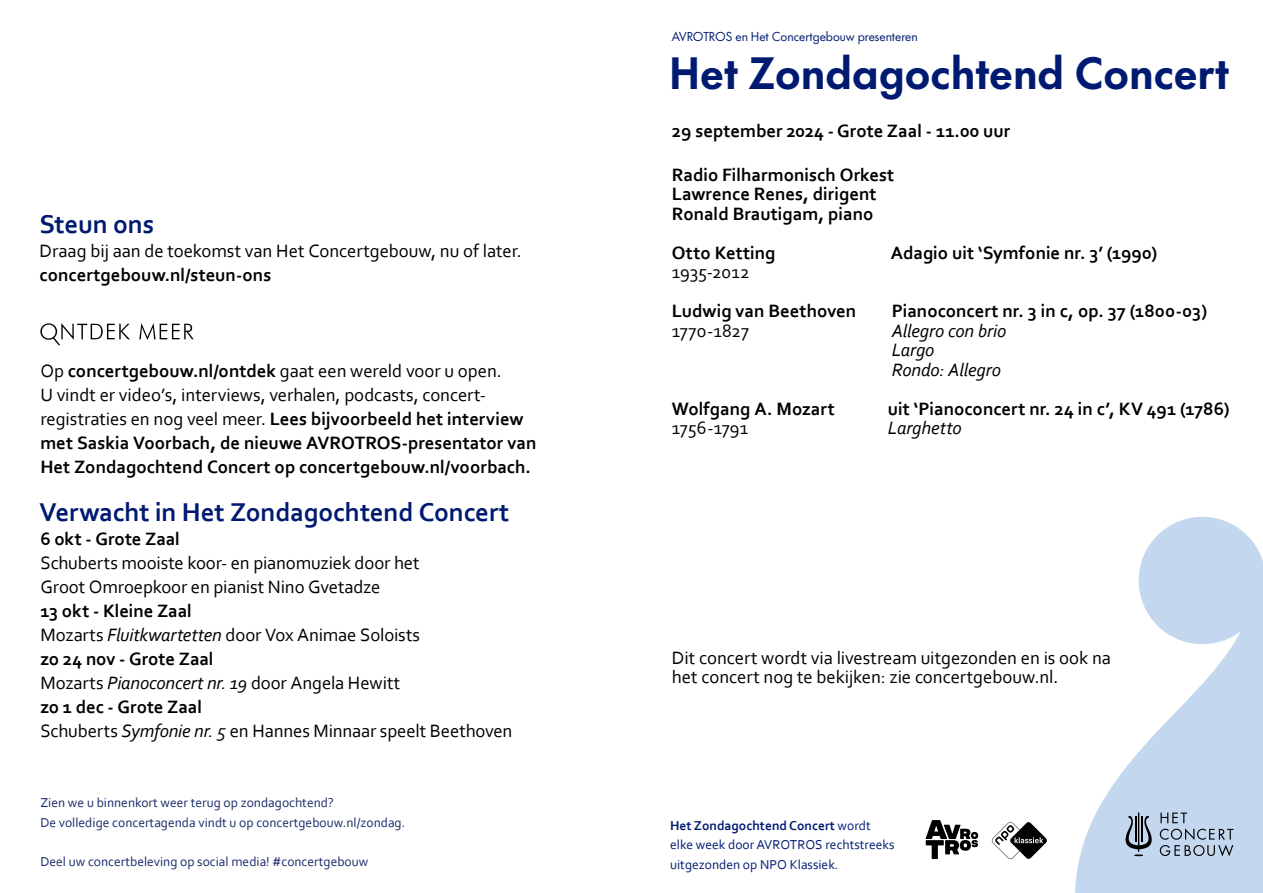
<style>
.page{position:relative;width:1263px;height:893px;background:#fff}
.page>*{position:absolute;margin:0;border:0;box-sizing:border-box;transform-origin:0 0}
.t1{font:700 42px "Futura Now Headline";color:#001a72}
.t2{font:700 27px "Corbel";letter-spacing:-.005em;color:#001a72}
.t3{font:700 18.75px/24px "Corbel";color:#000}
.t4{font:18.75px/24px "Corbel";letter-spacing:-.01em;color:#000}
.t5{font:italic 18.75px/19.5px "Corbel";letter-spacing:-.005em;color:#000}
.t6{font:13.5px/19.5px "Corbel";color:#192969}
.t7{font:13.5px/19.5px "Corbel";color:#001a72}
.t8{font:12px "Futura Now Headline";color:#001a72}
.s1{font-weight:400}
.s2{font-weight:700}
.s3{font-style:italic}
</style>
<div class="page">
<svg style="left:1075px;top:517px;width:188px;height:376px;fill:#c3d7ee"></svg>
<svg style="left:1160px;top:813px;width:73px;height:43px;background:#a5b6c9"></svg>
<svg style="left:1125px;top:812px;width:27px;height:44px"></svg>
<svg style="left:991px;top:821px;width:56px;height:38px"></svg>
<svg style="left:925px;top:820px;width:53px;height:39px"></svg>
<svg style="left:139px;top:323px;width:55px;height:17px"></svg>
<svg style="left:40px;top:323px;width:90px;height:23px"></svg>
<h2 class="t2" style="left:40px;top:207px;width:116px">Steun ons</h2>
<p class="t4" style="left:40px;top:238px;width:484px">Draag bij aan de toekomst van Het Concertgebouw, nu of later.</p>
<p class="t3" style="left:40px;top:262px;width:233px">concertgebouw.nl/steun-ons</p>
<p class="t3" style="left:40px;top:358px;width:498px"><span class="s1">Op</span> concertgebouw.nl/ontdek <span class="s1">gaat een wereld voor u open.<br>U vindt er video’s, interviews, verhalen, podcasts, concert&shy;registraties en nog veel meer.</span> Lees bijvoorbeeld het interview met Saskia Voorbach, de nieuwe AVROTROS-presentator van Het Zondagochtend Concert op concertgebouw.nl/voorbach.</p>
<h2 class="t2" style="left:40px;top:495px;width:471px">Verwacht in Het Zondagochtend Concert</h2>
<p class="t3" style="left:40px;top:526px;width:141px">6 okt - Grote Zaal</p>
<p class="t4" style="left:40px;top:550px;width:381px">Schuberts mooiste koor- en pianomuziek door het<br>Groot Omroepkoor en pianist Nino Gvetadze</p>
<p class="t4" style="left:40px;top:598px;width:473px"><span class="s2">13 okt - Kleine Zaal<br></span>Mozarts <span class="s3">Fluitkwartetten</span> door Vox Animae Soloists<br><span class="s2">zo 24 nov - Grote Zaal<br></span>Mozarts <span class="s3">Pianoconcert nr. 19</span> door Angela Hewitt<br><span class="s2">zo 1 dec - Grote Zaal<br></span>Schuberts <span class="s3">Symfonie nr. 5</span> en Hannes Minnaar speelt Beethoven</p>
<p class="t6" style="left:40px;top:793px;width:366px">Zien we u binnenkort weer terug op zondagochtend?<br>De volledige concertagenda vindt u op concertgebouw.nl/zondag.</p>
<p class="t6" style="left:40px;top:851px;width:329px">Deel uw concertbeleving op social media! #concertgebouw</p>
<p class="t8" style="left:672px;top:27px;width:247px">AVROTROS en Het Concertgebouw presenteren</p>
<h1 class="t1" style="left:669px;top:38px;width:561px">Het Zondagochtend Concert</h1>
<p class="t3" style="left:672px;top:118px;width:340px">29 september 2024 - Grote Zaal - 11.00 uur</p>
<p class="t3" style="left:672px;top:164px;width:224px;line-height:19.5px">Radio Filharmonisch Orkest<br>Lawrence Renes, dirigent<br>Ronald Brautigam, piano</p>
<p class="t3" style="left:672px;top:240px;width:105px">Otto Ketting</p>
<p class="t3" style="left:891px;top:240px;width:268px">Adagio uit ‘Symfonie nr. 3’ (1990)</p>
<p class="t4" style="left:672px;top:259px;width:79px">1935-2012</p>
<p class="t3" style="left:672px;top:298px;width:186px">Ludwig van Beethoven</p>
<p class="t3" style="left:892px;top:298px;width:317px">Pianoconcert nr. 3 in c, op. 37 (1800-03)</p>
<p class="t4" style="left:672px;top:318px;width:79px">1770-1827</p>
<p class="t5" style="left:892px;top:320px;width:116px">Allegro con brio<br>Largo<br>Rondo: Allegro</p>
<p class="t3" style="left:672px;top:396px;width:164px">Wolfgang A. Mozart</p>
<p class="t3" style="left:888px;top:396px;width:343px">uit ‘Pianoconcert nr. 24 in c’, KV 491 (1786)</p>
<p class="t4" style="left:672px;top:415px;width:78px">1756-1791</p>
<p class="t5" style="left:888px;top:418px;width:75px">Larghetto</p>
<p class="t4" style="left:672px;top:647px;width:440px;line-height:19.5px">Dit concert wordt via livestream uitgezonden en is ook na het concert nog te bekijken: zie concertgebouw.nl.</p>
<p class="t7" style="left:670px;top:815px;width:226px"><span class="s2">Het Zondagochtend Concert</span> wordt elke week door AVROTROS rechtstreeks uitgezonden op NPO Klassiek.</p>
</div>
